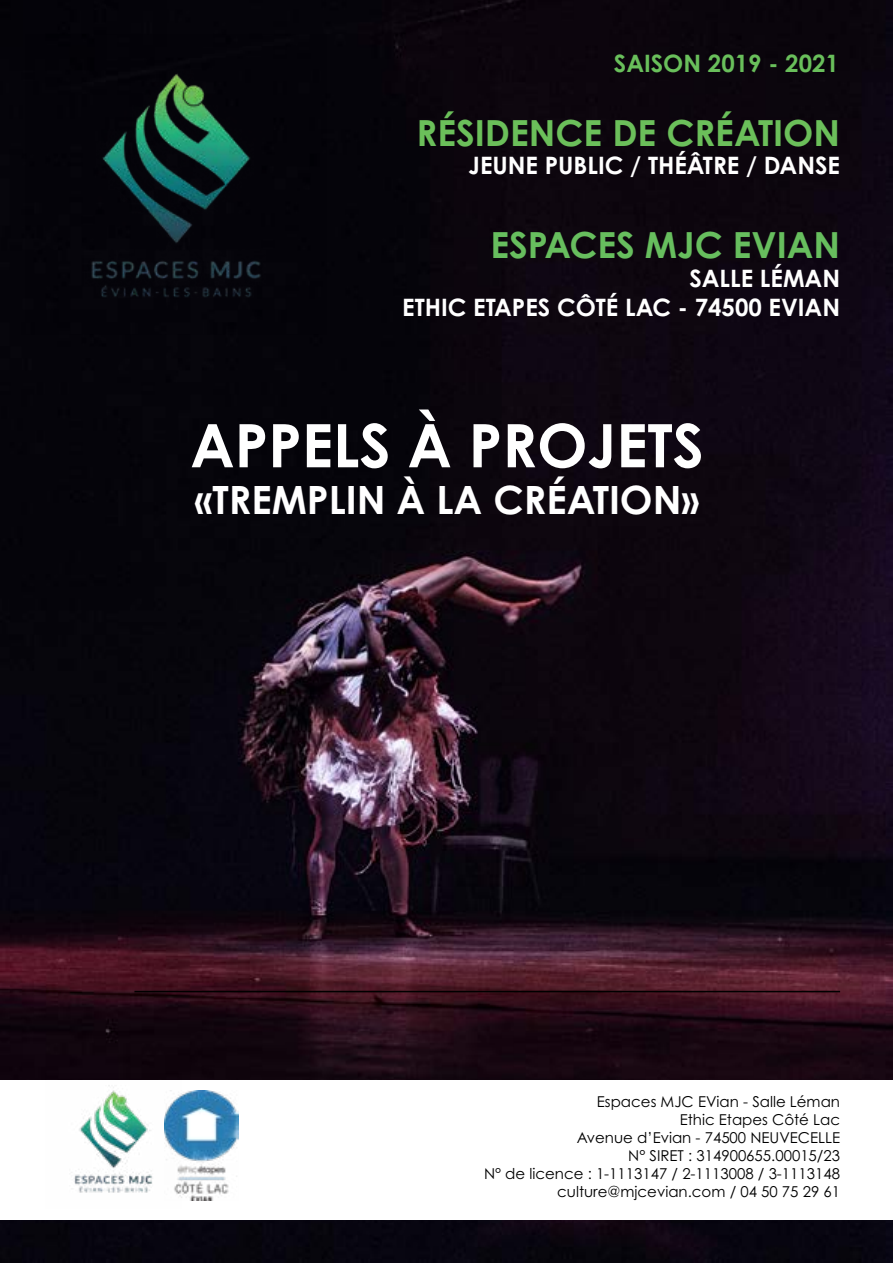
<style>
.page{position:relative;width:893px;height:1263px;background:#fff}
.page>*{position:absolute;margin:0;border:0;box-sizing:border-box;transform-origin:0 0}
.t1{font:700 60px "Century Gothic Pro";color:#fff}
.t2{font:700 39px "Century Gothic Pro";color:#fff}
.t3{font:700 36px "Century Gothic Pro";color:#6bbf5a}
.t4{font:700 36px "Century Gothic Pro";color:#67be5e}
.t5{font:700 24px/28.8px "Century Gothic Pro";color:#fff;text-align:right}
.t6{font:700 24px "Century Gothic Pro";color:#69bf5b}
.t7{font:15px/18px "Century Gothic Pro";color:#000;text-align:right}
</style>
<div class="page">
<img style="left:0;top:0;width:893px;height:1263px">
<img style="left:26px;top:34px;width:300px;height:301px">
<hr style="left:134px;top:991px;width:706px;height:1px;background:#000">
<div style="left:0;top:1080px;width:893px;height:139px;background:#fff"></div>
<img style="left:181px;top:1090px;width:57px;height:111px">
<img style="left:45px;top:1073px;width:136px;height:124px">
<h3 class="t6" style="left:614px;top:48px;width:227px">SAISON 2019 - 2021</h3>
<h3 class="t3" style="left:416px;top:110px;width:425px">RÉSIDENCE DE CRÉATION</h3>
<h3 class="t5" style="left:468px;top:151px;width:373px">JEUNE PUBLIC / THÉÂTRE / DANSE</h3>
<h3 class="t4" style="left:490px;top:223px;width:351px">ESPACES MJC EVIAN</h3>
<h3 class="t5" style="left:402px;top:263px;width:439px">SALLE LÉMAN<br>ETHIC ETAPES CÔTÉ LAC - 74500 EVIAN</h3>
<h1 class="t1" style="left:190px;top:408px;width:515px">APPELS À PROJETS</h1>
<h2 class="t2" style="left:195px;top:476px;width:506px">«TREMPLIN À LA CRÉATION»</h2>
<p class="t7" style="left:484px;top:1093px;width:358px">Espaces MJC EVian - Salle Léman<br>Ethic Etapes Côté Lac<br>Avenue d’Evian - 74500 NEUVECELLE<br>N° SIRET : 314900655.00015/23<br>N° de licence : 1-1113147 / 2-1113008 / 3-1113148 culture@mjcevian.com / 04 50 75 29 61</p>
</div>
